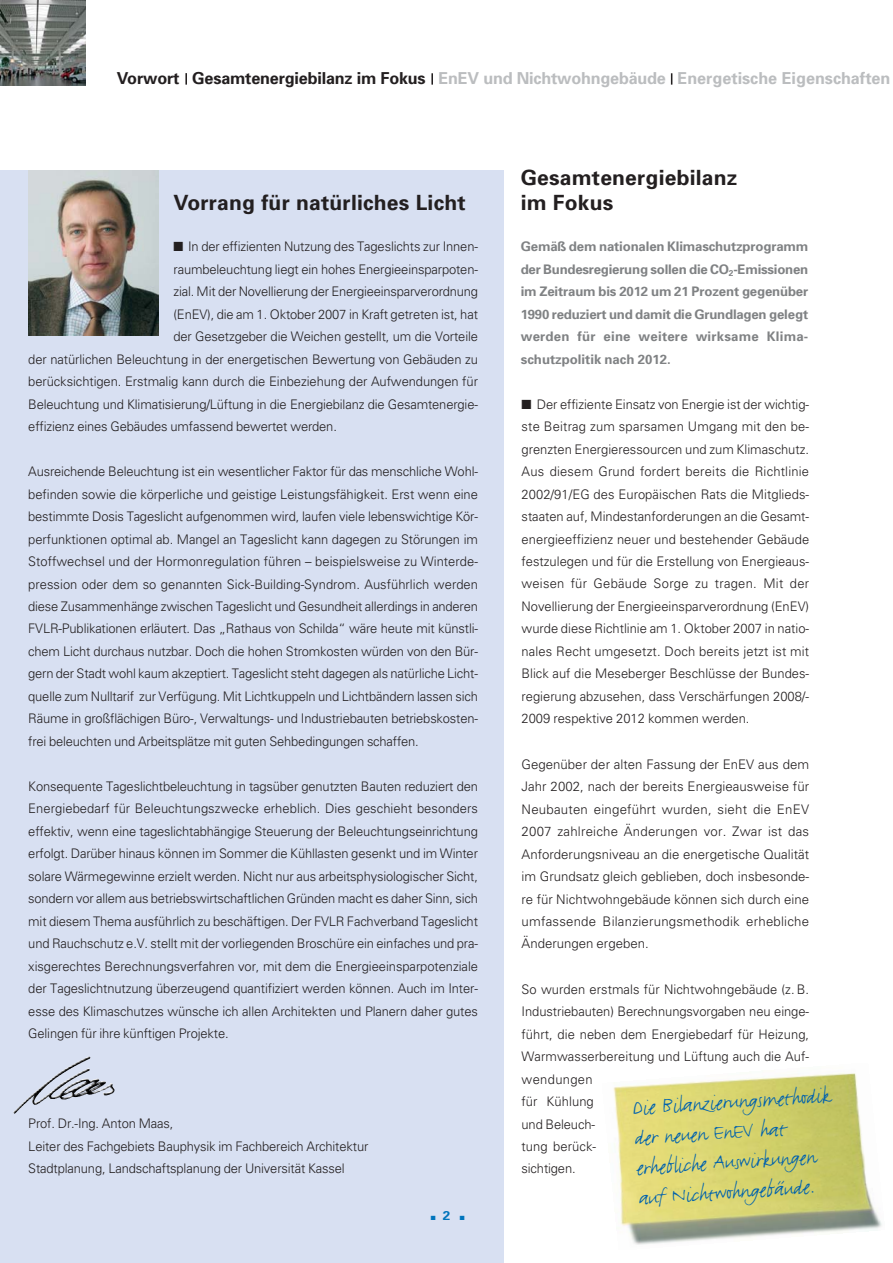
<style>
.page{position:relative;width:893px;height:1263px;background:#fff}
.page>*{position:absolute;margin:0;border:0;box-sizing:border-box;transform-origin:0 0}
.t1{font:24px/30px "FF Justlefthand";color:#0061ad}
.t2{font:700 21px/25.2px "Univers";letter-spacing:.01em;color:#231f20}
.t3{font:700 16.5px "Univers";letter-spacing:-.01em;color:#bbbdbf}
.t4{font:300 13.2px/22.5px "Univers";letter-spacing:-.01em;color:#231f20;text-align:justify}
.t5{font:700 13.2px/22.5px "Univers";letter-spacing:.015em;color:#808284;text-align:justify}
.t6{font:700 12.75px "Univers";color:#0074bc;scale:1.06 1}
.s1{color:#231f20}
</style>
<div class="page">
<svg style="left:671px;top:73px;width:1px;height:12px"></svg>
<svg style="left:431px;top:73px;width:2px;height:12px"></svg>
<svg style="left:185px;top:73px;width:2px;height:12px"></svg>
<div style="left:0;top:170px;width:503px;height:1093px;background:#d8e0f2"></div>
<img style="left:28px;top:171px;width:130px;height:164px">
<img style="left:34px;top:1066px;width:56px;height:36px">
<img style="left:0;top:0;width:85px;height:85px">
<img style="left:613px;top:1073px;width:269px;height:172px">
<p class="t3" style="left:117px;top:72px;width:775px"><span class="s1">Vorwort Gesamtenergiebilanz im Fokus</span> EnEV und Nichtwohngebäude Energetische Eigenschaften</p>
<h2 class="t2" style="left:173px;top:192px;width:293px">Vorrang für natürliches Licht</h2>
<p class="t4" style="left:173px;top:236px;width:306px">■ In der effizienten Nutzung des Tageslichts zur Innen-</p>
<p class="t4" style="left:173px;top:259px;width:306px">raumbeleuchtung liegt ein hohes Energieeinsparpoten-</p>
<p class="t4" style="left:173px;top:281px;width:306px">zial. Mit der Novellierung der Energieeinsparverordnung</p>
<p class="t4" style="left:173px;top:304px;width:306px">(EnEV), die am 1. Oktober 2007 in Kraft getreten ist, hat</p>
<p class="t4" style="left:173px;top:326px;width:306px">der Gesetzgeber die Weichen gestellt, um die Vorteile</p>
<p class="t4" style="left:28px;top:349px;width:451px">der natürlichen Beleuchtung in der energetischen Bewertung von Gebäuden zu</p>
<p class="t4" style="left:28px;top:371px;width:451px">berücksichtigen. Erstmalig kann durch die Einbeziehung der Aufwendungen für</p>
<p class="t4" style="left:28px;top:394px;width:451px">Beleuchtung und Klimatisierung/Lüftung in die Energiebilanz die Gesamtenergie-</p>
<p class="t4" style="left:28px;top:416px;width:310px">effizienz eines Gebäudes umfassend bewertet werden.</p>
<p class="t4" style="left:28px;top:461px;width:451px">Ausreichende Beleuchtung ist ein wesentlicher Faktor für das menschliche Wohl&shy;befinden sowie die körperliche und geistige Leistungsfähigkeit. Erst wenn eine bestimmte Dosis Tageslicht aufgenommen wird, laufen viele lebenswichtige Kör&shy;perfunktionen optimal ab. Mangel an Tageslicht kann dagegen zu Störungen im Stoffwechsel und der Hormonregulation führen – beispielsweise zu Winterde&shy;pression oder dem so genannten Sick-Building-Syndrom. Ausführlich werden diese Zusammenhänge zwischen Tageslicht und Gesundheit allerdings in anderen FVLR-Publikationen erläutert. Das „Rathaus von Schilda“ wäre heute mit künstli&shy;chem Licht durchaus nutzbar. Doch die hohen Stromkosten würden von den Bür&shy;gern der Stadt wohl kaum akzeptiert. Tageslicht steht dagegen als natürliche Licht&shy;quelle zum Nulltarif zur Verfügung. Mit Lichtkuppeln und Lichtbändern lassen sich Räume in großflächigen Büro-, Verwaltungs- und Industriebauten betriebskosten&shy;frei beleuchten und Arbeitsplätze mit guten Sehbedingungen schaffen.</p>
<p class="t4" style="left:28px;top:776px;width:451px">Konsequente Tageslichtbeleuchtung in tagsüber genutzten Bauten reduziert den Energiebedarf für Beleuchtungszwecke erheblich. Dies geschieht besonders effektiv, wenn eine tageslichtabhängige Steuerung der Beleuchtungseinrichtung erfolgt. Darüber hinaus können im Sommer die Kühllasten gesenkt und im Winter solare Wärmegewinne erzielt werden. Nicht nur aus arbeitsphysiologischer Sicht, sondern vor allem aus betriebswirtschaftlichen Gründen macht es daher Sinn, sich mit diesem Thema ausführlich zu beschäftigen. Der FVLR Fachverband Tageslicht und Rauchschutz e.V. stellt mit der vorliegenden Broschüre ein einfaches und pra&shy;xisgerechtes Berechnungsverfahren vor, mit dem die Energieeinsparpotenziale der Tageslichtnutzung überzeugend quantifiziert werden können. Auch im Inter&shy;esse des Klimaschutzes wünsche ich allen Architekten und Planern daher gutes Gelingen für ihre künftigen Projekte.</p>
<p class="t4" style="left:28px;top:1114px;width:341px;text-align:left">Prof. Dr.-Ing. Anton Maas,<br>Leiter des Fachgebiets Bauphysik im Fachbereich Architektur<br>Stadtplanung, Landschaftsplanung der Universität Kassel</p>
<p class="t6" style="left:431px;top:1211px;width:34px">■ 2 ■</p>
<h2 class="t2" style="left:520px;top:167px;width:218px">Gesamtenergiebilanz im Fokus</h2>
<p class="t5" style="left:520px;top:236px;width:289px">Gemäß dem nationalen Klimaschutzprogramm der Bundesregierung sollen die CO<sub>2</sub>-Emissionen im Zeitraum bis 2012 um 21 Prozent gegen über 1990 reduziert und damit die Grundlagen gelegt werden für eine weitere wirksame Kli ma - schutzpolitik nach 2012.</p>
<p class="t4" style="left:521px;top:394px;width:289px">■ Der effiziente Einsatz von Energie ist der wichtig - ste Beitrag zum sparsamen Umgang mit den be&shy;grenzten Energieressourcen und zum Klimaschutz.<br>Aus diesem Grund fordert bereits die Richtlinie 2002/91/EG des Europäischen Rats die Mitglieds&shy;staaten auf, Mindestanforderungen an die Gesamt - energieeffizienz neuer und bestehender Gebäude festzulegen und für die Erstellung von Energieaus&shy;weisen für Gebäude Sorge zu tragen. Mit der Novellierung der Energieeinsparverordnung (EnEV) wurde diese Richtlinie am 1. Oktober 2007 in natio&shy;nales Recht umgesetzt. Doch bereits jetzt ist mit Blick auf die Meseberger Beschlüsse der Bundes&shy;regierung abzusehen, dass Verschärfungen 2008/- 2009 respektive 2012 kommen werden.</p>
<p class="t4" style="left:521px;top:754px;width:289px">Gegenüber der alten Fassung der EnEV aus dem Jahr 2002, nach der bereits Energieausweise für Neubauten eingeführt wurden, sieht die EnEV 2007 zahlreiche Änderungen vor. Zwar ist das Anforderungsniveau an die energetische Qualität im Grundsatz gleich geblieben, doch insbesonde&shy;re für Nichtwohngebäude können sich durch eine umfassende Bilanzierungsmethodik erhebliche Änderungen ergeben.</p>
<p class="t4" style="left:521px;top:979px;width:289px;text-align:left">So wurden erstmals für Nichtwohngebäude (z. B.<br>Industriebauten) Berechnungsvorgaben neu einge&shy;führt, die neben dem Energiebedarf für Heizung,<br>Warmwasserbereitung und Lüftung auch die Auf&shy;wendungen<br>für Kühlung<br>und Beleuch-<br>tung berück-<br>sichtigen.</p>
<h1 class="t1" style="left:631px;top:1092px;width:200px;rotate:-4deg">Die Bilanzierungsmethodik der neuen EnEV hat erhebliche Auswirk ungen auf Nicht wohn gebäude.</h1>
</div>
